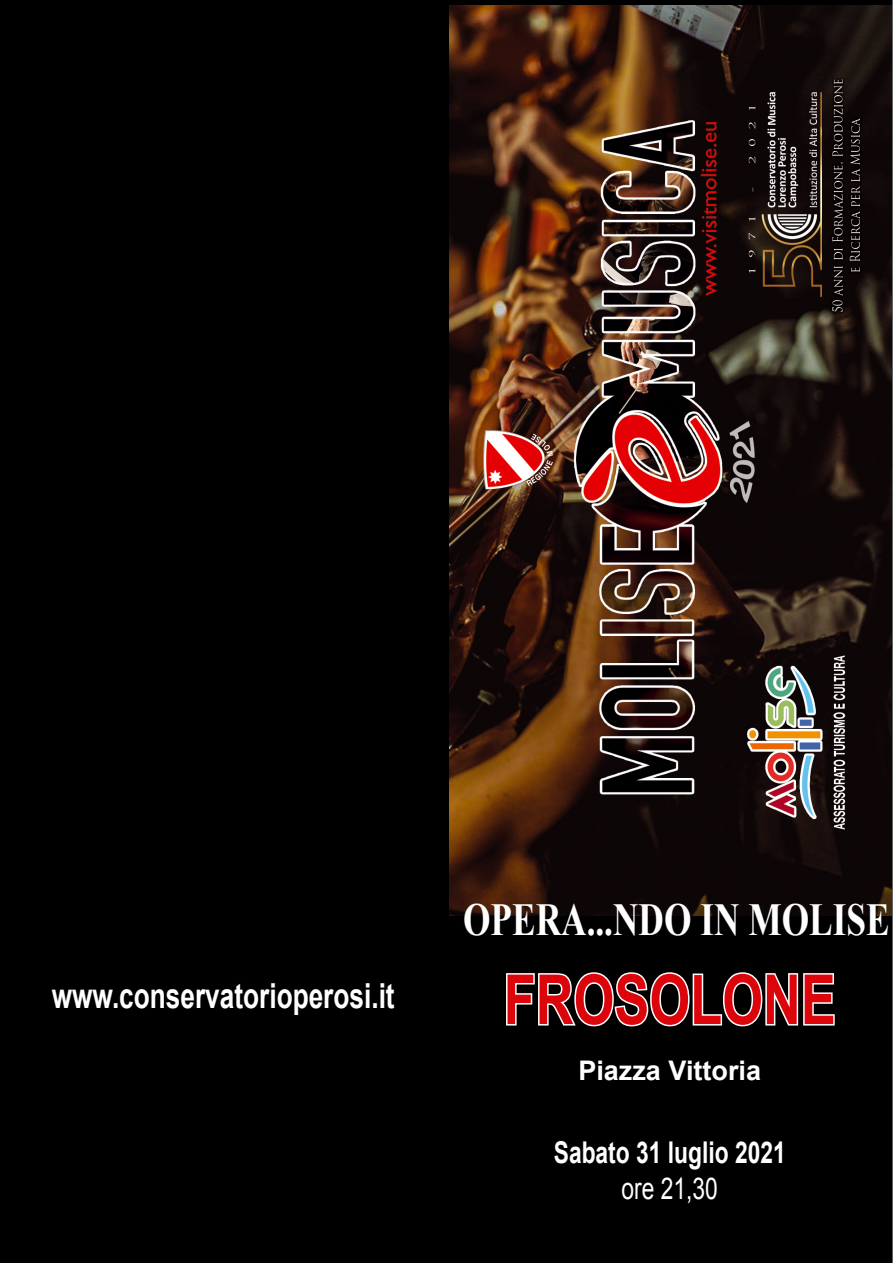
<style>
.page{position:relative;width:893px;height:1263px;background:#fff}
.page>*{position:absolute;margin:0;border:0;box-sizing:border-box;transform-origin:0 0}
.t1{font:700 69px "Arial";color:#dd050c;scale:.76 1}
.t2{font:700 45.75px "Times New Roman";color:#fff;scale:.77 1}
.t3{font:700 34.5px "Arial";color:#fff;scale:.76 1}
.t4{font:700 30px "Arial";color:#fff;scale:.76 1}
.t5{font:30px "Arial";color:#fff;scale:.76 1}
.t6{font:700 27px "Arial";color:#fff}
</style>
<div class="page">
<div style="left:0;top:1px;width:892px;height:1262px;background:#000"></div>
<img style="left:450px;top:5px;width:442px;height:910px">
<svg style="left:506px;top:972px;width:329px;height:55px"></svg>
<h2 class="t2" style="left:463px;top:888px;width:555px">OPERA...NDO IN MOLISE</h2>
<p class="t3" style="left:52px;top:973px;width:453px">www.conservatorioperosi.it</p>
<h1 class="t1" style="left:504px;top:954px;width:439px">FROSOLONE</h1>
<p class="t6" style="left:578px;top:1053px;width:184px">Piazza Vittoria</p>
<p class="t4" style="left:554px;top:1133px;width:307px">Sabato 31 luglio 2021</p>
<p class="t5" style="left:622px;top:1169px;width:128px">ore 21,30</p>
</div>
